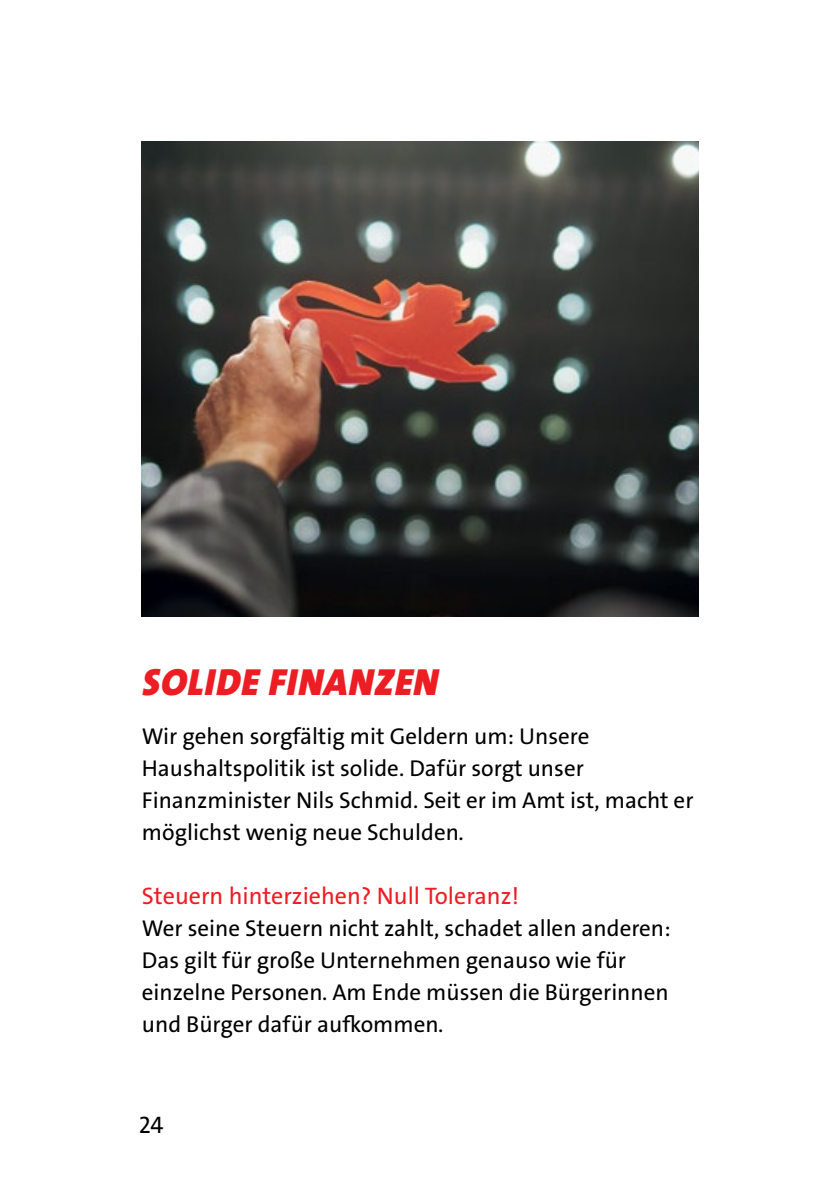
<style>
.page{position:relative;width:840px;height:1191px;background:#fff}
.page>*{position:absolute;margin:0;border:0;box-sizing:border-box;transform-origin:0 0}
.t1{font:italic 900 38px "SPD The Sans";letter-spacing:.02em;color:#ed1d24}
.t2{font:24px "SPD The Sans";color:#ed1d24}
.t3{font:24px "SPD The Sans";color:#000}
.t4{font:23px/32px "SPD The Sans";color:#000}
</style>
<div class="page">
<img style="left:142px;top:142px;width:555px;height:474px">
<h1 class="t1" style="left:142px;top:657px;width:297px">SOLIDE FINANZEN</h1>
<p class="t4" style="left:142px;top:720px;width:553px">Wir gehen sorgfältig mit Geldern um: Unsere Haushaltspolitik ist solide. Dafür sorgt unser Finanzminister Nils Schmid. Seit er im Amt ist, macht er möglichst wenig neue Schulden.</p>
<p class="t2" style="left:142px;top:880px;width:378px">Steuern hinterziehen? Null Toleranz!</p>
<p class="t4" style="left:142px;top:912px;width:530px">Wer seine Steuern nicht zahlt, schadet allen anderen:<br>Das gilt für große Unternehmen genauso wie für einzelne Personen. Am Ende müssen die Bürgerinnen und Bürger dafür aufkommen.</p>
<p class="t3" style="left:139px;top:1109px;width:26px">24</p>
</div>
